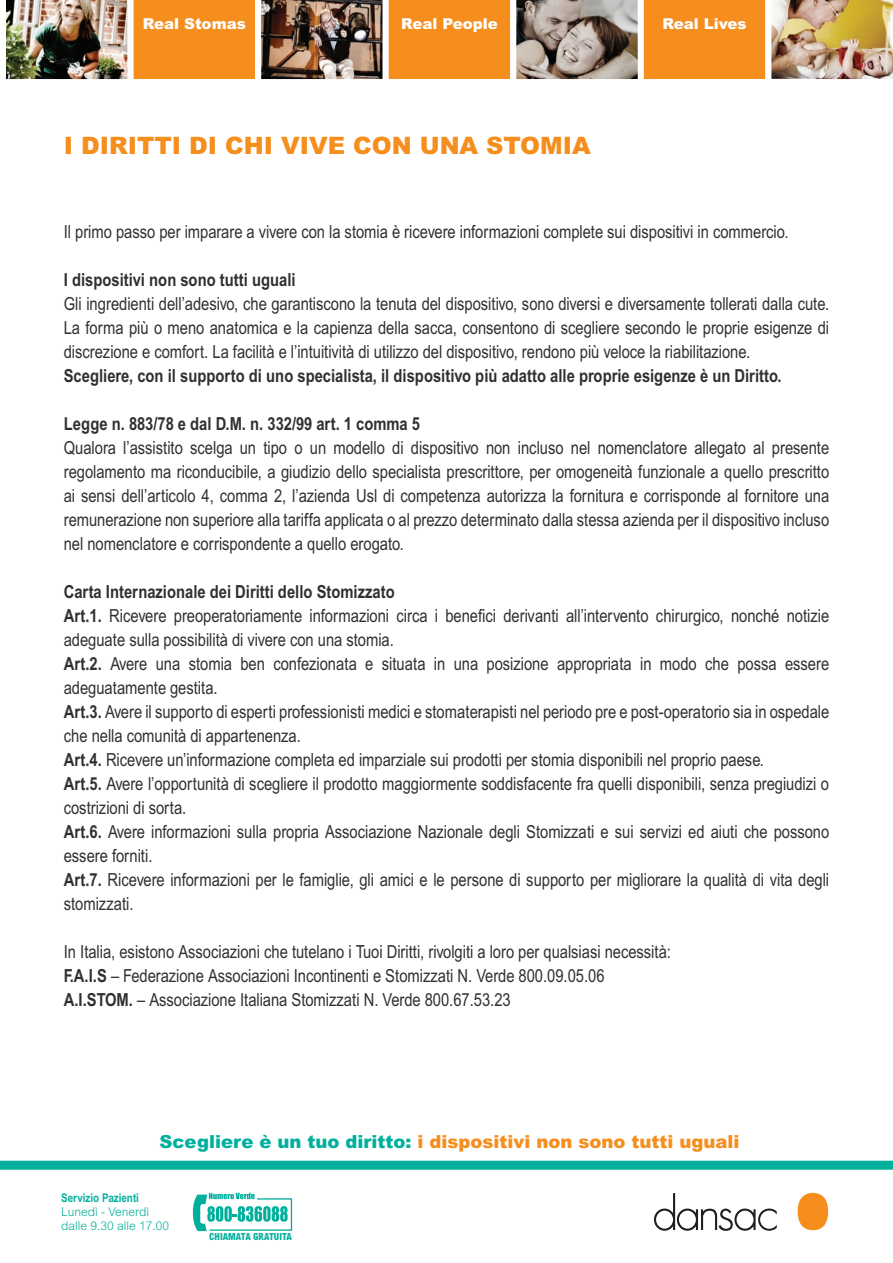
<style>
.page{position:relative;width:893px;height:1263px;background:#fff}
.page>*{position:absolute;margin:0;border:0;box-sizing:border-box;transform-origin:0 0}
.t1{font:900 24px "Arial MT Std";color:#f68e1e}
.t2{font:18px/24px "Arial Narrow MT Std";color:#312f30;text-align:justify}
.t3{font:700 18px "Arial Narrow MT Std";color:#312f30}
.t4{font:900 18px "Arial MT Std";color:#f68e1e}
.t5{font:900 15px "Arial MT Std";color:#fff}
.t6{font:300 12px/14.4px "Arial MT Std";color:#00b09d}
.t7{font:700 12px "Arial Narrow MT Std";color:#00b09d}
.t8{font:800 condensed 9.75px "Arial MT Std";color:#00b09d}
.s1{font-weight:700}
.s2{color:#00b09d}
</style>
<div class="page">
<img style="left:6px;top:0;width:887px;height:80px">
<svg style="left:654px;top:1193px;width:123px;height:38px"></svg>
<div style="left:797px;top:1193px;width:31px;height:37px;background:#f68e1e;border-radius:50%"></div>
<svg style="left:192px;top:1193px;width:101px;height:38px"></svg>
<div style="left:0;top:1161px;width:893px;height:9px;background:#00b09d"></div>
<p class="t5" style="left:143px;top:14px;width:104px">Real Stomas</p>
<p class="t5" style="left:401px;top:14px;width:98px">Real People</p>
<p class="t5" style="left:662px;top:14px;width:86px">Real Lives</p>
<h1 class="t1" style="left:64px;top:130px;width:528px">I DIRITTI DI CHI VIVE CON UNA STOMIA</h1>
<p class="t2" style="left:64px;top:220px;width:726px">Il primo passo per imparare a vivere con la stomia è ricevere informazioni complete sui dispositivi in commercio.</p>
<p class="t3" style="left:64px;top:269px;width:233px">I dispositivi non sono tutti uguali</p>
<p class="t2" style="left:64px;top:292px;width:767px">Gli ingredienti dell’adesivo, che garantiscono la tenuta del dispositivo, sono diversi e diversamente tollerati dalla cute.<br>La forma più o meno anatomica e la capienza della sacca, consentono di scegliere secondo le proprie esigenze di discrezione e comfort. La facilità e l’intuitività di utilizzo del dispositivo, rendono più veloce la riabilitazione.</p>
<p class="t3" style="left:64px;top:365px;width:719px">Scegliere, con il supporto di uno specialista, il dispositivo più adatto alle proprie esigenze è un Diritto.</p>
<p class="t3" style="left:64px;top:413px;width:358px">Legge n. 883/78 e dal D.M. n. 332/99 art. 1 comma 5</p>
<p class="t2" style="left:64px;top:436px;width:767px">Qualora l’assistito scelga un tipo o un modello di dispositivo non incluso nel nomenclatore allegato al presente regolamento ma riconducibile, a giudizio dello specialista prescrittore, per omogeneità funzionale a quello prescritto ai sensi dell’articolo 4, comma 2, l’azienda Usl di competenza autorizza la fornitura e corrisponde al fornitore una remunerazione non superiore alla tariffa applicata o al prezzo determinato dalla stessa azienda per il dispositivo incluso nel nomenclatore e corrispondente a quello erogato.</p>
<p class="t2" style="left:64px;top:580px;width:767px;text-align:left"><span class="s1">Carta Internazionale dei Diritti dello Stomizzato<br>Art.1.</span> Ricevere preoperatoriamente informazioni circa i benefici derivanti all’intervento chirurgico, nonché notizie adeguate sulla possibilità di vivere con una stomia.<br><span class="s1">Art.2.</span> Avere una stomia ben confezionata e situata in una posizione appropriata in modo che possa essere adeguatamente gestita.<br><span class="s1">Art.3.</span> Avere il supporto di esperti professionisti medici e stomaterapisti nel periodo pre e post-operatorio sia in ospedale che nella comunità di appartenenza.<br><span class="s1">Art.4.</span> Ricevere un’informazione completa ed imparziale sui prodotti per stomia disponibili nel proprio paese.<br><span class="s1">Art.5.</span> Avere l’opportunità di scegliere il prodotto maggiormente soddisfacente fra quelli disponibili, senza pregiudizi o costrizioni di sorta.<br><span class="s1">Art.6.</span> Avere informazioni sulla propria Associazione Nazionale degli Stomizzati e sui servizi ed aiuti che possono essere forniti.<br><span class="s1">Art.7.</span> Ricevere informazioni per le famiglie, gli amici e le persone di supporto per migliorare la qualità di vita degli stomizzati.</p>
<p class="t2" style="left:64px;top:940px;width:609px;text-align:left">In Italia, esistono Associazioni che tutelano i Tuoi Diritti, rivolgiti a loro per qualsiasi necessità:<br><span class="s1">F.A.I.S</span> – Federazione Associazioni Incontinenti e Stomizzati N. Verde 800.09.05.06<br><span class="s1">A.I.STOM.</span> – Associazione Italiana Stomizzati N. Verde 800.67.53.23</p>
<p class="t4" style="left:160px;top:1131px;width:581px"><span class="s2">Scegliere è un tuo diritto:</span> i dispositivi non sono tutti uguali</p>
<p class="t7" style="left:61px;top:1190px;width:79px">Servizio Pazienti</p>
<p class="t6" style="left:61px;top:1204px;width:110px">Lunedì - Venerdì dalle 9.30 alle 17.00</p>
<p class="t8" style="left:209px;top:1230px;width:84px">CHIAMATA GRATUITA</p>
</div>
